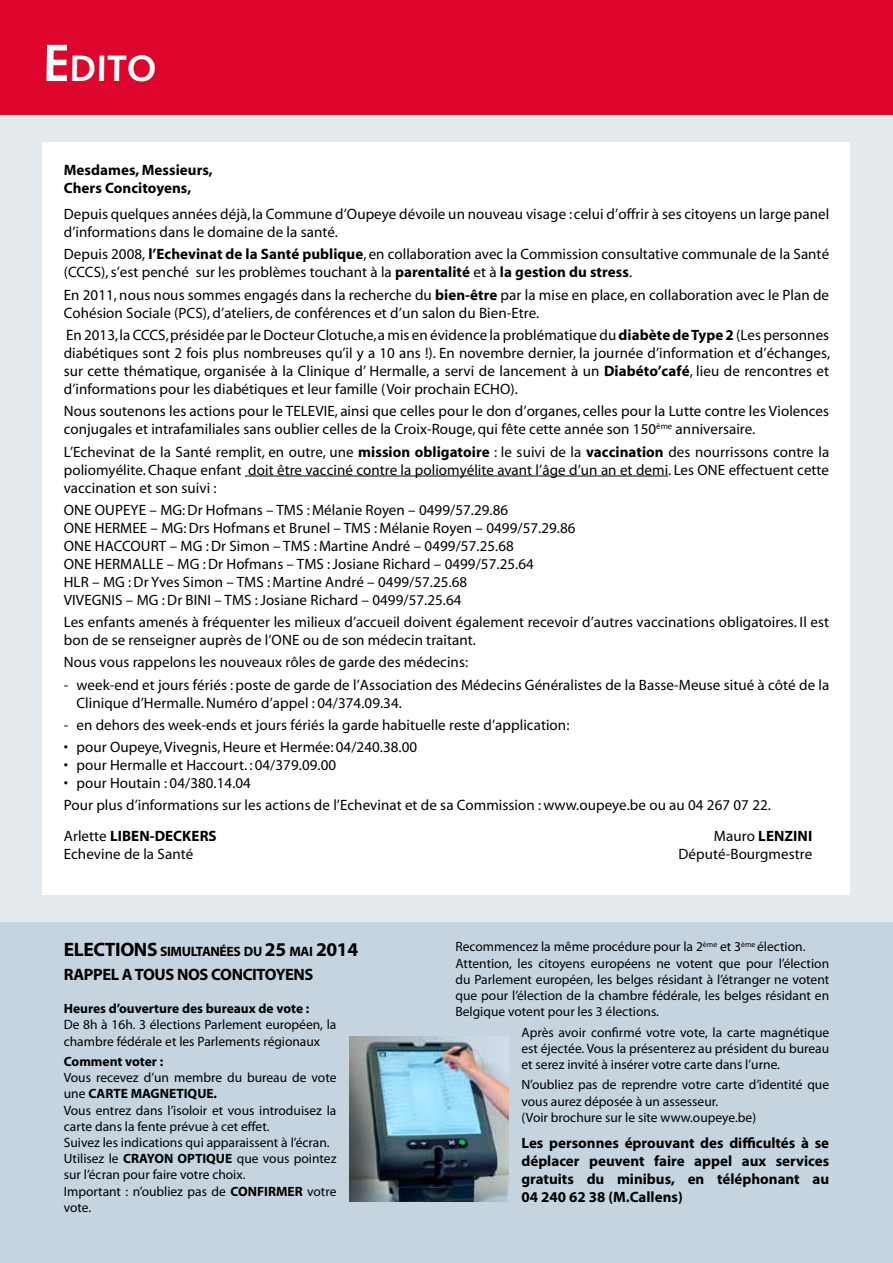
<style>
.page{position:relative;width:893px;height:1263px;background:#fff}
.page>*{position:absolute;margin:0;border:0;box-sizing:border-box;transform-origin:0 0}
.t1{font:36.75px "Humanist 531 BT Bold A";color:#fff}
.t2{font:700 16.5px "Myriad Pro";letter-spacing:-.02em;color:#000}
.t3{font:15px/18px "Myriad";letter-spacing:.005em;color:#000}
.t4{font:700 15px/18px "Myriad Pro";color:#000;text-align:justify}
.t5{font:700 15px/18px "Myriad";letter-spacing:.005em;color:#000}
.t6{font:700 13.65px "Myriad Pro";letter-spacing:-.03em;color:#000}
.t7{font:13.5px/16.2px "Myriad Pro";color:#000}
.t8{font:700 13.5px "Myriad Pro";color:#000}
.s1{font-size:52.5px}
.s2{font-weight:700}
.s3{font-weight:400}
.s4{font-size:19.5px}
</style>
<div class="page">
<div style="left:0;top:106px;width:893px;height:1157px;background:#e4eaee"></div>
<div style="left:43px;top:142px;width:807px;height:753px;background:#fff"></div>
<hr style="left:245px;top:476px;width:423px;height:1px;background:#000">
<div style="left:0;top:0;width:893px;height:115px;background:#dd052b"></div>
<hr style="left:0;top:826px;width:1px;height:400px;background:#00b9ee">
<div style="left:0;top:922px;width:893px;height:341px;background:#c6d4df"></div>
<img style="left:349px;top:1036px;width:160px;height:165px">
<h1 class="t1" style="left:43px;top:46px;width:116px"><span class="s1">E</span>dito</h1>
<p class="t5" style="left:64px;top:161px;width:150px">Mesdames, Messieurs,<br>Chers Concitoyens,</p>
<p class="t3" style="left:64px;top:206px;width:767px">Depuis quelques années déjà, la Commune d’Oupeye dévoile un nouveau visage : celui d’offrir à ses citoyens un large panel d’informations dans le domaine de la santé.</p>
<p class="t3" style="left:64px;top:246px;width:767px">Depuis 2008, <span class="s2">l’Echevinat de la Santé publique</span>, en collaboration avec la Commission consultative communale de la Santé (CCCS), s’est penché sur les problèmes touchant à la <span class="s2">parentalité</span> et à <span class="s2">la gestion du stress</span>.</p>
<p class="t3" style="left:64px;top:286px;width:767px">En 2011, nous nous sommes engagés dans la recherche du <span class="s2">bien-être</span> par la mise en place, en collaboration avec le Plan de<br>Cohésion Sociale (PCS), d’ateliers, de conférences et d’un salon du Bien-Etre.</p>
<p class="t3" style="left:64px;top:327px;width:768px;text-align:justify">En 2013, la CCCS, présidée par le Docteur Clotuche, a mis en évidence la problématique du <span class="s2">diabète de Type 2</span> (Les personnes diabétiques sont 2 fois plus nombreuses qu’il y a 10 ans !). En novembre dernier, la journée d’information et d’échanges, sur cette thématique, organisée à la Clinique d’ Hermalle, a servi de lancement à un <span class="s2">Diabéto’café</span>, lieu de rencontres et d’informations pour les diabétiques et leur famille (Voir prochain ECHO).</p>
<p class="t3" style="left:64px;top:403px;width:767px">Nous soutenons les actions pour le TELEVIE, ainsi que celles pour le don d’organes, celles pour la Lutte contre les Violences conjugales et intrafamiliales sans oublier celles de la Croix-Rouge, qui fête cette année son 150<sup>ème</sup> anniversaire.</p>
<p class="t3" style="left:64px;top:443px;width:767px;text-align:justify">L’Echevinat de la Santé remplit, en outre, une <span class="s2">mission obligatoire</span> : le suivi de la <span class="s2">vaccination</span> des nourrissons contre la poliomyélite. Chaque enfant doit être vacciné contre la poliomyélite avant l’âge d’un an et demi. Les ONE effectuent cette vaccination et son suivi :</p>
<p class="t3" style="left:64px;top:501px;width:513px">ONE OUPEYE – MG: Dr Hofmans – TMS : Mélanie Royen – 0499/57.29.86<br>ONE HERMEE – MG: Drs Hofmans et Brunel – TMS : Mélanie Royen – 0499/57.29.86<br>ONE HACCOURT – MG : Dr Simon – TMS : Martine André – 0499/57.25.68<br>ONE HERMALLE – MG : Dr Hofmans – TMS : Josiane Richard – 0499/57.25.64<br>HLR – MG : Dr Yves Simon – TMS : Martine André – 0499/57.25.68<br>VIVEGNIS – MG : Dr BINI – TMS : Josiane Richard – 0499/57.25.64</p>
<p class="t3" style="left:64px;top:614px;width:767px">Les enfants amenés à fréquenter les milieux d’accueil doivent également recevoir d’autres vaccinations obligatoires. Il est bon de se renseigner auprès de l’ONE ou de son médecin traitant.</p>
<p class="t3" style="left:64px;top:654px;width:406px">Nous vous rappelons les nouveaux rôles de garde des médecins:</p>
<p class="t3" style="left:77px;top:676px;width:754px;text-indent:-13px">- week-end et jours fériés : poste de garde de l’Association des Médecins Généralistes de la Basse-Meuse situé à côté de la<br>Clinique d’Hermalle. Numéro d’appel : 04/374.09.34.</p>
<p class="t3" style="left:64px;top:716px;width:507px">- en dehors des week-ends et jours fériés la garde habituelle reste d’application:</p>
<p class="t3" style="left:64px;top:739px;width:355px">• pour Oupeye,Vivegnis,Heure et Hermée: 04/240.38.00</p>
<p class="t3" style="left:64px;top:757px;width:274px">• pour Hermalle et Haccourt. : 04/379.09.00</p>
<p class="t3" style="left:64px;top:772px;width:709px;line-height:22.2px">• pour Houtain : 04/380.14.04<br>Pour plus d’informations sur les actions de l’Echevinat et de sa Commission : www.oupeye.be ou au 04 267 07 22.</p>
<p class="t5" style="left:64px;top:827px;width:154px"><span class="s3">Arlette</span> LIBEN-DECKERS</p>
<p class="t5" style="left:714px;top:827px;width:100px"><span class="s3">Mauro</span> LENZINI</p>
<p class="t3" style="left:64px;top:846px;width:131px">Echevine de la Santé</p>
<p class="t3" style="left:678px;top:846px;width:135px">Député-Bourgmestre</p>
<p class="t6" style="left:64px;top:942px;width:296px"><span class="s4">ELECTIONS</span> SIMULTANÉES DU <span class="s4">25</span> MAI <span class="s4">2014</span></p>
<p class="t2" style="left:64px;top:963px;width:91px">RAPPEL A TOUS</p>
<p class="t2" style="left:177px;top:963px;width:137px">NOS CONCITOYENS</p>
<p class="t8" style="left:64px;top:1000px;width:247px">Heures d’ouverture des bureaux de vote :</p>
<p class="t7" style="left:64px;top:1016px;width:274px">De 8h à 16h. 3 élections Parlement européen, la chambre fédérale et les Parlements régionaux</p>
<p class="t8" style="left:64px;top:1052px;width:101px">Comment voter :</p>
<p class="t7" style="left:64px;top:1069px;width:274px">Vous recevez d’un membre du bureau de vote une <span class="s2">CARTE MAGNETIQUE.<br></span>Vous entrez dans l’isoloir et vous introduisez la carte dans la fente prévue à cet effet.<br>Suivez les indications qui apparaissent à l’écran.<br>Utilisez le <span class="s2">CRAYON OPTIQUE</span> que vous pointez sur l’écran pour faire votre choix.<br>Important : n’oubliez pas de <span class="s2">CONFIRMER</span> votre vote.</p>
<p class="t7" style="left:455px;top:938px;width:375px">Recommencez la même procédure pour la 2<sup>ème</sup> et 3<sup>ème</sup> élection.<br>Attention, les citoyens européens ne votent que pour l’élection du Parlement européen, les belges résidant à l’étranger ne votent que pour l’élection de la chambre fédérale, les belges résidant en Belgique votent pour les 3 élections.</p>
<p class="t7" style="left:521px;top:1024px;width:309px;text-align:justify">Après avoir confirmé votre vote, la carte magnétique est éjectée. Vous la présenterez au président du bureau et serez invité à insérer votre carte dans l’urne.</p>
<p class="t7" style="left:521px;top:1076px;width:309px">N’oubliez pas de reprendre votre carte d’identité que vous aurez déposée à un assesseur.<br>(Voir brochure sur le site www.oupeye.be)</p>
<p class="t4" style="left:521px;top:1134px;width:309px">Les personnes éprouvant des difficultés à se déplacer peuvent faire appel aux services gratuits du minibus, en téléphonant au 04 240 62 38 (M.Callens)</p>
</div>
